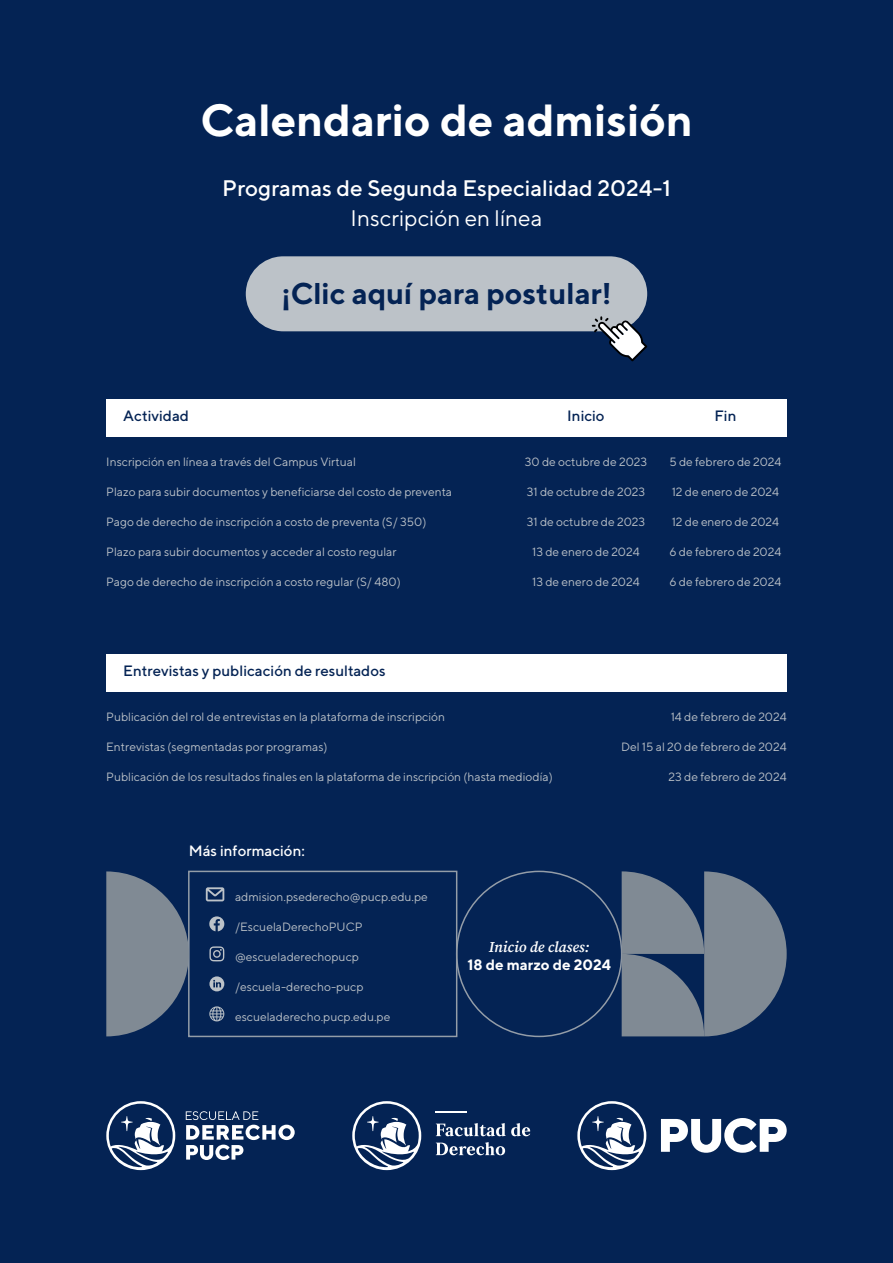
<style>
.page{position:relative;width:893px;height:1263px;background:#042354}
.page>*{position:absolute;margin:0;border:0;box-sizing:border-box;transform-origin:0 0}
.t1{font:700 45px "TT Norms";color:#fff}
.t2{font:700 30px "TT Norms";color:#042354}
.t3{font:500 22.5px "TT Norms";color:#fff}
.t4{font:22.5px "TT Norms";color:#fff}
.t5{font:500 15px "TT Norms";color:#042354}
.t6{font:500 15px "TT Norms";color:#fff}
.t7{font:italic 600 15px "Source Serif Pro";letter-spacing:-.005em;color:#fff}
.t8{font:700 15px "TT Norms";color:#fff}
.t9{font:12px "TT Norms";color:#bcc2c8}
</style>
<div class="page">
<div style="left:106px;top:399px;width:681px;height:37px;background:#fff"></div>
<div style="left:106px;top:654px;width:681px;height:37px;background:#fff"></div>
<svg style="left:209px;top:1006px;width:15px;height:15px"></svg>
<svg style="left:209px;top:916px;width:15px;height:15px"></svg>
<svg style="left:209px;top:976px;width:15px;height:15px"></svg>
<svg style="left:209px;top:946px;width:15px;height:15px"></svg>
<svg style="left:206px;top:887px;width:18px;height:14px"></svg>
<div style="left:188px;top:871px;width:269px;height:166px;border:2px solid #949da8"></div>
<div style="left:246px;top:256px;width:401px;height:75px;background:#bcc2c8;border-radius:38px"></div>
<hr style="left:435px;top:1111px;width:32px;height:2px;background:#fff">
<svg style="left:436px;top:1123px;width:94px;height:13px"></svg>
<svg style="left:436px;top:1142px;width:69px;height:13px"></svg>
<svg style="left:352px;top:1101px;width:69px;height:69px"></svg>
<svg style="left:106px;top:1101px;width:69px;height:69px"></svg>
<svg style="left:186px;top:1111px;width:109px;height:49px"></svg>
<svg style="left:577px;top:1101px;width:69px;height:69px"></svg>
<svg style="left:661px;top:1118px;width:126px;height:35px"></svg>
<svg style="left:592px;top:316px;width:55px;height:45px"></svg>
<svg style="left:106px;top:871px;width:83px;height:165px"></svg>
<svg style="left:622px;top:871px;width:165px;height:165px"></svg>
<h1 class="t1" style="left:200px;top:92px;width:494px">Calendario de admisión</h1>
<h3 class="t3" style="left:222px;top:174px;width:450px">Programas de Segunda Especialidad 2024-1</h3>
<h3 class="t4" style="left:351px;top:205px;width:193px">Inscripción en línea</h3>
<p class="t5" style="left:123px;top:407px;width:67px">Actividad</p>
<h2 class="t2" style="left:281px;top:275px;width:332px">¡Clic aquí para postular!</h2>
<p class="t5" style="left:567px;top:407px;width:39px">Inicio</p>
<p class="t5" style="left:714px;top:407px;width:23px">Fin</p>
<p class="t9" style="left:106px;top:455px;width:251px">Inscripción en línea a través del Campus Virtual</p>
<p class="t9" style="left:525px;top:455px;width:124px">30 de octubre de 2023</p>
<p class="t9" style="left:669px;top:455px;width:114px">5 de febrero de 2024</p>
<p class="t9" style="left:106px;top:485px;width:347px">Plazo para subir documentos y beneficiarse del costo de preventa</p>
<p class="t9" style="left:527px;top:485px;width:120px">31 de octubre de 2023</p>
<p class="t9" style="left:672px;top:485px;width:109px">12 de enero de 2024</p>
<p class="t9" style="left:106px;top:515px;width:322px">Pago de derecho de inscripción a costo de preventa (S/ 350)</p>
<p class="t9" style="left:527px;top:515px;width:120px">31 de octubre de 2023</p>
<p class="t9" style="left:672px;top:515px;width:109px">12 de enero de 2024</p>
<p class="t9" style="left:106px;top:545px;width:292px">Plazo para subir documentos y acceder al costo regular</p>
<p class="t9" style="left:532px;top:545px;width:109px">13 de enero de 2024</p>
<p class="t9" style="left:669px;top:545px;width:113px">6 de febrero de 2024</p>
<p class="t9" style="left:106px;top:575px;width:296px">Pago de derecho de inscripción a costo regular (S/ 480)</p>
<p class="t9" style="left:532px;top:575px;width:109px">13 de enero de 2024</p>
<p class="t9" style="left:669px;top:575px;width:113px">6 de febrero de 2024</p>
<p class="t5" style="left:123px;top:662px;width:264px">Entrevistas y publicación de resultados</p>
<p class="t9" style="left:106px;top:710px;width:340px">Publicación del rol de entrevistas en la plataforma de inscripción</p>
<p class="t9" style="left:671px;top:710px;width:118px">14 de febrero de 2024</p>
<p class="t9" style="left:106px;top:740px;width:223px">Entrevistas (segmentadas por programas)</p>
<p class="t9" style="left:621px;top:740px;width:167px">Del 15 al 20 de febrero de 2024</p>
<p class="t9" style="left:106px;top:770px;width:448px">Publicación de los resultados finales en la plataforma de inscripción (hasta mediodía)</p>
<p class="t9" style="left:669px;top:770px;width:120px">23 de febrero de 2024</p>
<p class="t6" style="left:189px;top:842px;width:118px">Más información:</p>
<p class="t9" style="left:235px;top:890px;width:194px">admision.psederecho@pucp.edu.pe</p>
<p class="t9" style="left:235px;top:920px;width:129px">/EscuelaDerechoPUCP</p>
<p class="t9" style="left:235px;top:950px;width:125px">@escueladerechopucp</p>
<p class="t9" style="left:235px;top:980px;width:130px">/escuela-derecho-pucp</p>
<p class="t9" style="left:235px;top:1010px;width:157px">escueladerecho.pucp.edu.pe</p>
<p class="t7" style="left:489px;top:936px;width:102px">Inicio de clases:</p>
<p class="t8" style="left:467px;top:955px;width:145px">18 de marzo de 2024</p>
</div>
